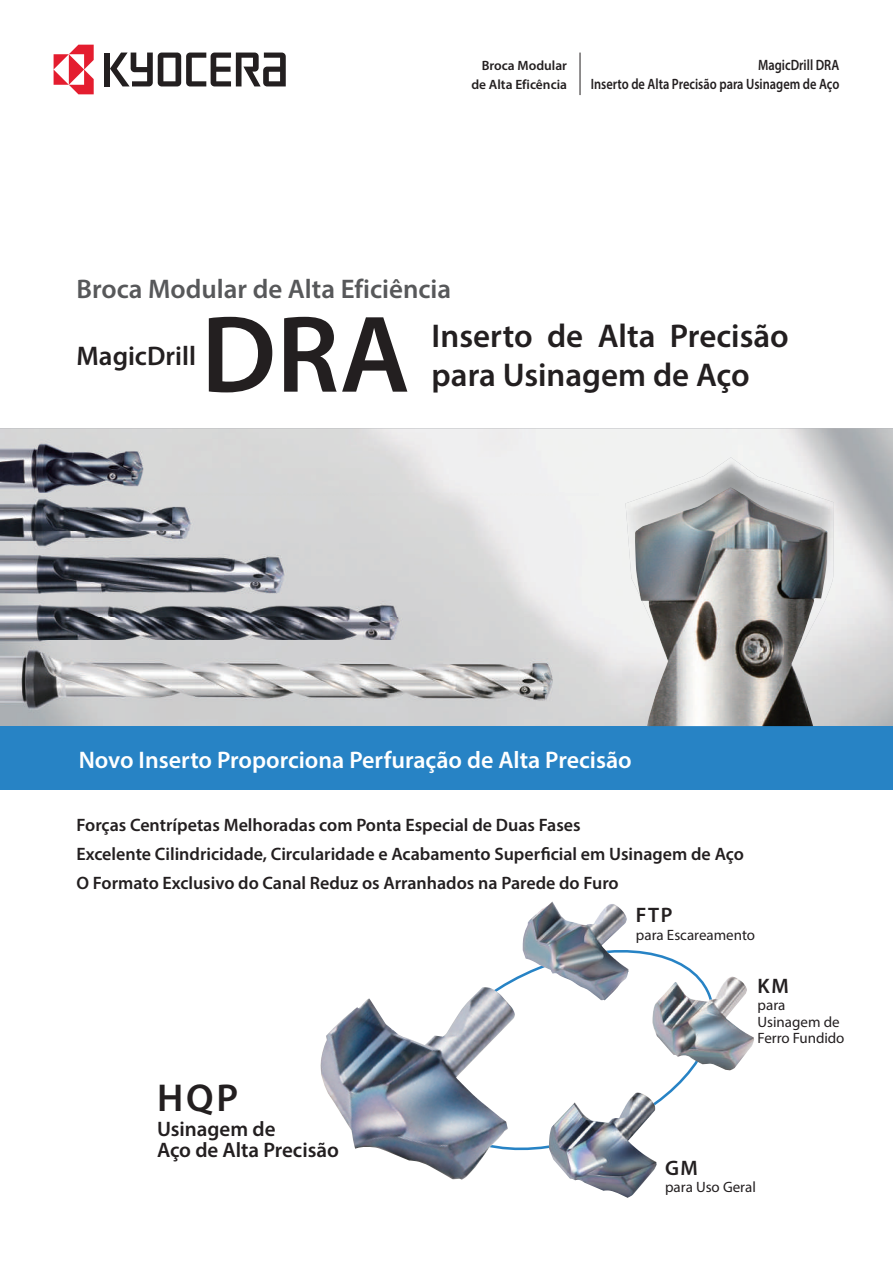
<style>
.page{position:relative;width:893px;height:1263px;background:#fff}
.page>*{position:absolute;margin:0;border:0;box-sizing:border-box;transform-origin:0 0}
.t1{font:600 110.25px "Myriad Pro";color:#231f20}
.t2{font:600 39px "Myriad Pro";color:#231f20}
.t3{font:600 33px/39px "Myriad Pro";color:#231f20}
.t4{font:600 27px "Myriad Pro";color:#57585a}
.t5{font:600 27px "Myriad Pro";color:#231f20}
.t6{font:600 24px "Myriad Pro";color:#fff}
.t7{font:600 21px/21px "Myriad Pro";color:#231f20}
.t8{font:600 18px/28.7px "Myriad Pro";color:#231f20}
.t9{font:15px/16.5px "Myriad Pro";color:#231f20}
.t10{font:600 15px/19.5px "Myriad Pro";color:#231f20;text-align:right;scale:.83 1}
.t11{font:600 13.5px/19.5px "Myriad Pro";color:#231f20;text-align:right}
</style>
<div class="page">
<svg style="left:499px;top:942px;width:200px;height:209px"></svg>
<img style="left:549px;top:1092px;width:108px;height:106px">
<img style="left:652px;top:976px;width:102px;height:94px">
<img style="left:523px;top:901px;width:106px;height:99px">
<div style="left:104px;top:53px;width:6px;height:33px;background:#231f20"></div>
<svg style="left:110px;top:53px;width:176px;height:33px"></svg>
<svg style="left:54px;top:45px;width:40px;height:49px"></svg>
<hr style="left:580px;top:53px;width:1px;height:42px;background:#231f20">
<div style="left:0;top:726px;width:893px;height:63px;background:#2783c5"></div>
<img style="left:320px;top:987px;width:195px;height:193px">
<img style="left:625px;top:457px;width:209px;height:190px">
<img style="left:635px;top:487px;width:193px;height:239px">
<img style="left:0;top:440px;width:599px;height:285px">
<img style="left:0;top:494px;width:599px;height:1px">
<p class="t11" style="left:471px;top:55px;width:97px">Broca Modular de Alta Eficência</p>
<p class="t10" style="left:591px;top:55px;width:301px">MagicDrill DRA<br>Inserto de Alta Precisão para Usinagem de Aço</p>
<h3 class="t4" style="left:77px;top:272px;width:376px">Broca Modular de Alta Eficiência</h3>
<h3 class="t5" style="left:77px;top:338px;width:121px">MagicDrill</h3>
<h1 class="t1" style="left:201px;top:284px;width:210px">DRA</h1>
<h3 class="t3" style="left:432px;top:315px;width:359px">Inserto de Alta Precisão para Usinagem de Aço</h3>
<h3 class="t6" style="left:79px;top:744px;width:555px">Novo Inserto Proporciona Perfuração de Alta Precisão</h3>
<p class="t8" style="left:77px;top:810px;width:669px">Forças Centrípetas Melhoradas com Ponta Especial de Duas Fases<br>Excelente Cilindricidade, Circularidade e Acabamento Superficial em Usinagem de Aço<br>O Formato Exclusivo do Canal Reduz os Arranhados na Parede do Furo</p>
<p class="t7" style="left:636px;top:904px;width:38px">FTP</p>
<p class="t9" style="left:636px;top:926px;width:121px">para Escareamento</p>
<h2 class="t2" style="left:157px;top:1073px;width:83px">HQP</h2>
<p class="t7" style="left:157px;top:1118px;width:183px">Usinagem de<br>Aço de Alta Precisão</p>
<p class="t7" style="left:758px;top:974px;width:33px">KM</p>
<p class="t9" style="left:758px;top:997px;width:88px">para<br>Usinagem de<br>Ferro Fundido</p>
<p class="t7" style="left:665px;top:1156px;width:34px">GM</p>
<p class="t9" style="left:665px;top:1179px;width:92px">para Uso Geral</p>
</div>
